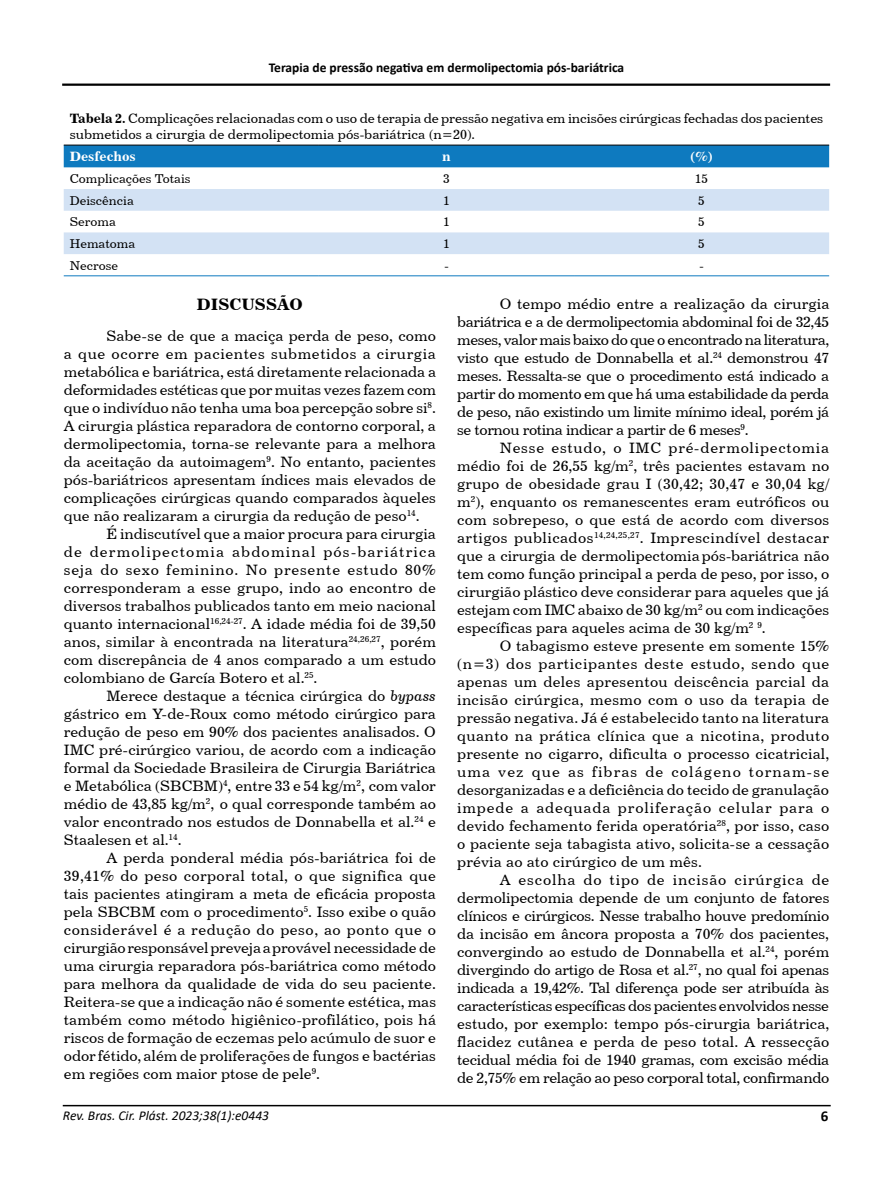
<style>
.page{position:relative;width:893px;height:1191px;background:#fff}
.page>*{position:absolute;margin:0;border:0;box-sizing:border-box;transform-origin:0 0}
.t1{font:16.5px "Century 731 BT Bold A";color:#000}
.t2{font:15px/18px "Century 731 BT Roman A";color:#000;text-align:justify}
.t3{font:700 15px "Calibri";color:#000}
.t4{font:13.5px/16.5px "Century 731 BT Roman A";letter-spacing:-.005em;color:#000}
.t5{font:700 13.5px "Calibri";color:#000}
.t6{font:italic 13.5px "Calibri";color:#000}
.t7{font:13.5px "Century 731 BT Bold A";color:#fff}
.t8{font:12.75px "Century 731 BT Roman A";color:#000}
.s1{font-family:"Century 731 BT Bold A"}
.s2{font-family:"Century 731 BT Italic A"}
</style>
<div class="page">
<hr style="left:63px;top:1104px;width:768px;height:2px;background:#000">
<hr style="left:62px;top:84px;width:768px;height:2px;background:#000">
<div style="left:64px;top:146px;width:765px;height:21px;background:#0e7abf"></div>
<svg style="left:64px;top:189px;width:765px;height:65px;fill:#d3e2f4"></svg>
<hr style="left:64px;top:275px;width:255px;height:1px;background:#0e7abf">
<hr style="left:319px;top:275px;width:255px;height:1px;background:#0e7abf">
<hr style="left:574px;top:275px;width:255px;height:1px;background:#0e7abf">
<hr style="left:64px;top:145px;width:255px;height:1px;background:#000">
<hr style="left:319px;top:145px;width:255px;height:1px;background:#000">
<hr style="left:574px;top:145px;width:255px;height:1px;background:#000">
<p class="t5" style="left:269px;top:58px;width:357px">Terapia de pressão negativa em dermolipectomia pós-bariátrica</p>
<p class="t4" style="left:70px;top:109px;width:755px"><span class="s1">Tabela 2.</span> Complicações relacionadas com o uso de terapia de pressão negativa em incisões cirúrgicas fechadas dos pacientes submetidos a cirurgia de dermolipectomia pós-bariátrica (n=20).</p>
<p class="t7" style="left:70px;top:148px;width:68px">Desfechos</p>
<p class="t7" style="left:442px;top:148px;width:10px">n</p>
<p class="t7" style="left:691px;top:148px;width:23px">(%)</p>
<p class="t8" style="left:70px;top:171px;width:122px">Complicações Totais</p>
<p class="t8" style="left:443px;top:171px;width:8px">3</p>
<p class="t8" style="left:695px;top:171px;width:15px">15</p>
<p class="t8" style="left:70px;top:192px;width:66px">Deiscência</p>
<p class="t8" style="left:443px;top:192px;width:8px">1</p>
<p class="t8" style="left:698px;top:192px;width:8px">5</p>
<p class="t8" style="left:70px;top:214px;width:48px">Seroma</p>
<p class="t8" style="left:443px;top:214px;width:8px">1</p>
<p class="t8" style="left:698px;top:214px;width:8px">5</p>
<p class="t8" style="left:70px;top:236px;width:67px">Hematoma</p>
<p class="t8" style="left:443px;top:236px;width:8px">1</p>
<p class="t8" style="left:698px;top:236px;width:8px">5</p>
<p class="t8" style="left:70px;top:257px;width:50px">Necrose</p>
<p class="t8" style="left:444px;top:257px;width:6px">-</p>
<p class="t8" style="left:699px;top:257px;width:6px">-</p>
<p class="t1" style="left:197px;top:294px;width:107px">DISCUSSÃO</p>
<p class="t2" style="left:64px;top:326px;width:374px;text-indent:43px">Sabe-se de que a maciça perda de peso, como a que ocorre em pacientes submetidos a cirurgia metabólica e bariátrica, está diretamente relacionada a deformidades estéticas que por muitas vezes fazem com que o indivíduo não tenha uma boa percepção sobre si<sup>8</sup>.<br>A cirurgia plástica reparadora de contorno corporal, a dermolipectomia, torna-se relevante para a melhora da aceitação da autoimagem<sup>9</sup>. No entanto, pacientes pós-bariátricos apresentam índices mais elevados de complicações cirúrgicas quando comparados àqueles que não realizaram a cirurgia da redução de peso<sup>14</sup>.</p>
<p class="t2" style="left:64px;top:524px;width:374px;text-indent:43px">É indiscutível que a maior procura para cirurgia de dermolipectomia abdominal pós-bariátrica seja do sexo feminino. No presente estudo 80% corresponderam a esse grupo, indo ao encontro de diversos trabalhos publicados tanto em meio nacional quanto internacional<sup>16,24-27</sup>. A idade média foi de 39,50 anos, similar à encontrada na literatura<sup>24,26,27</sup>, porém com discrepância de 4 anos comparado a um estudo colombiano de García Botero et al.<sup>25</sup>.</p>
<p class="t2" style="left:64px;top:686px;width:374px;text-indent:43px">Merece destaque a técnica cirúrgica do <span class="s2">bypass </span>gástrico em Y-de-Roux como método cirúrgico para redução de peso em 90% dos pacientes analisados. O IMC pré-cirúrgico variou, de acordo com a indicação formal da Sociedade Brasileira de Cirurgia Bariátrica e Metabólica (SBCBM)<sup>4</sup>, entre 33 e 54 kg/m<sup>2</sup>, com valor médio de 43,85 kg/m<sup>2</sup>, o qual corresponde também ao valor encontrado nos estudos de Donnabella et al.<sup>24</sup> e Staalesen et al.<sup>14</sup>.</p>
<p class="t2" style="left:64px;top:848px;width:374px;text-indent:43px">A perda ponderal média pós-bariátrica foi de 39,41% do peso corporal total, o que significa que tais pacientes atingiram a meta de eficácia proposta pela SBCBM com o procedimento<sup>5</sup>. Isso exibe o quão considerável é a redução do peso, ao ponto que o cirurgião responsável preveja a provável necessidade de uma cirurgia reparadora pós-bariátrica como método para melhora da qualidade de vida do seu paciente.<br>Reitera-se que a indicação não é somente estética, mas também como método higiênico-profilático, pois há riscos de formação de eczemas pelo acúmulo de suor e odor fétido, além de proliferações de fungos e bactérias em regiões com maior ptose de pele<sup>9</sup>.</p>
<p class="t2" style="left:457px;top:295px;width:374px;text-indent:43px">O tempo médio entre a realização da cirurgia bariátrica e a de dermolipectomia abdominal foi de 32,45 meses, valor mais baixo do que o encontrado na literatura, visto que estudo de Donnabella et al.<sup>24</sup> demonstrou 47 meses. Ressalta-se que o procedimento está indicado a partir do momento em que há uma estabilidade da perda de peso, não existindo um limite mínimo ideal, porém já se tornou rotina indicar a partir de 6 meses<sup>9</sup>.</p>
<p class="t2" style="left:457px;top:439px;width:374px;text-indent:43px">Nesse estudo, o IMC pré-dermolipectomia médio foi de 26,55 kg/m<sup>2</sup>, três pacientes estavam no grupo de obesidade grau I (30,42; 30,47 e 30,04 kg/ m<sup>2</sup>), enquanto os remanescentes eram eutróficos ou com sobrepeso, o que está de acordo com diversos artigos publicados<sup>14,24,25,27</sup>. Imprescindível destacar que a cirurgia de dermolipectomia pós-bariátrica não tem como função principal a perda de peso, por isso, o cirurgião plástico deve considerar para aqueles que já estejam com IMC abaixo de 30 kg/m<sup>2</sup> ou com indicações específicas para aqueles acima de 30 kg/m<sup>2</sup> <sup>9</sup>.</p>
<p class="t2" style="left:457px;top:637px;width:374px;text-indent:43px">O tabagismo esteve presente em somente 15% (n=3) dos participantes deste estudo, sendo que apenas um deles apresentou deiscência parcial da incisão cirúrgica, mesmo com o uso da terapia de pressão negativa. Já é estabelecido tanto na literatura quanto na prática clínica que a nicotina, produto presente no cigarro, dificulta o processo cicatricial, uma vez que as fibras de colágeno tornam-se desorganizadas e a deficiência do tecido de granulação impede a adequada proliferação celular para o devido fechamento ferida operatória<sup>28</sup>, por isso, caso o paciente seja tabagista ativo, solicita-se a cessação prévia ao ato cirúrgico de um mês.</p>
<p class="t2" style="left:457px;top:871px;width:374px;text-indent:43px">A escolha do tipo de incisão cirúrgica de dermolipectomia depende de um conjunto de fatores clínicos e cirúrgicos. Nesse trabalho houve predomínio da incisão em âncora proposta a 70% dos pacientes, convergindo ao estudo de Donnabella et al.<sup>24</sup>, porém divergindo do artigo de Rosa et al.<sup>27</sup>, no qual foi apenas indicada a 19,42%. Tal diferença pode ser atribuída às características específicas dos pacientes envolvidos nesse estudo, por exemplo: tempo pós-cirurgia bariátrica, flacidez cutânea e perda de peso total. A ressecção tecidual média foi de 1940 gramas, com excisão média de 2,75% em relação ao peso corporal total, confirmando</p>
<p class="t6" style="left:63px;top:1105px;width:208px">Rev. Bras. Cir. Plást. 2023;38(1):e0443</p>
<p class="t3" style="left:821px;top:1105px;width:9px">6</p>
</div>
